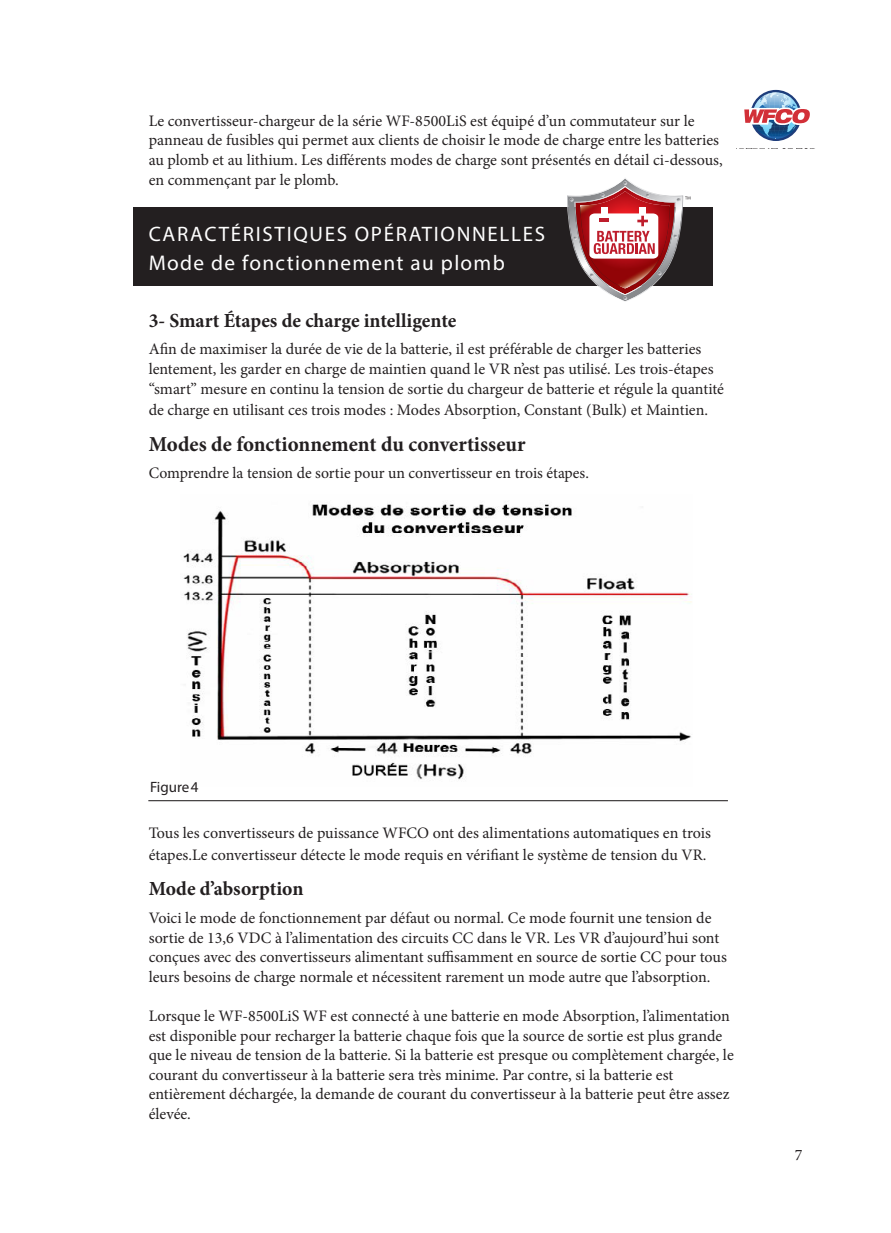
<style>
.page{position:relative;width:891px;height:1233px;background:#fff}
.page>*{position:absolute;margin:0;border:0;box-sizing:border-box;transform-origin:0 0}
.BODY_TEXT_HEADERS{font:700 21.4px "Minion Pro";color:#231f20}
.BIG_SECTIO_HEADER{font:21.4px "Myriad Pro";letter-spacing:.06em;color:#fff}
.BIG_SECTIO_HEADER-2{font:21px "Myriad Pro";letter-spacing:.08em;color:#fff}
.BODY_TEXT_HEADERS-2{font:700 20px "Minion Pro";color:#231f20}
.MAIN_BODY_TEXT{font:16px/19.6px "Minion Pro";color:#231f20}
.FIGURE_NUMBER_CAPTIO{font:15px "Myriad Pro";color:#231f20}
</style>
<div class="page">
<svg style="left:744px;top:91px;width:66px;height:49px"></svg>
<div style="left:134px;top:207px;width:579px;height:79px;background:#231f20"></div>
<svg style="left:567px;top:178px;width:124px;height:124px"></svg>
<hr style="left:148px;top:800px;width:580px;height:1px;background:#231f20">
<img style="left:183px;top:502px;width:509px;height:278px">
<p class="MAIN_BODY_TEXT" style="left:149px;top:111px;width:576px">Le convertisseur-chargeur de la série WF-8500LiS est équipé d’un commutateur sur le panneau de fusibles qui permet aux clients de choisir le mode de charge entre les batteries au plomb et au lithium. Les différents modes de charge sont présentés en détail ci-dessous, en commençant par le plomb.</p>
<p class="BIG_SECTIO_HEADER-2" style="left:149px;top:221px;width:398px">CARACTÉRISTIQUES OPÉRATIONNELLES</p>
<p class="BIG_SECTIO_HEADER" style="left:149px;top:250px;width:358px">Mode de fonctionnement au plomb</p>
<p class="BODY_TEXT_HEADERS-2" style="left:149px;top:306px;width:309px">3- Smart Étapes de charge intelligente</p>
<p class="MAIN_BODY_TEXT" style="left:149px;top:340px;width:577px">Afin de maximiser la durée de vie de la batterie, il est préférable de charger les batteries lentement, les garder en charge de maintien quand le VR n’est pas utilisé. Les trois-étapes “smart” mesure en continu la tension de sortie du chargeur de batterie et régule la quantité</p>
<p class="MAIN_BODY_TEXT" style="left:149px;top:400px;width:561px">de charge en utilisant ces trois modes : Modes Absorption, Constant (Bulk) et Maintien.</p>
<p class="BODY_TEXT_HEADERS" style="left:149px;top:429px;width:378px">Modes de fonctionnement du convertisseur</p>
<p class="MAIN_BODY_TEXT" style="left:149px;top:463px;width:442px">Comprendre la tension de sortie pour un convertisseur en trois étapes.</p>
<p class="FIGURE_NUMBER_CAPTIO" style="left:150px;top:777px;width:50px">Figure 4</p>
<p class="MAIN_BODY_TEXT" style="left:149px;top:823px;width:564px;line-height:21.4px">Tous les convertisseurs de puissance WFCO ont des alimentations automatiques en trois étapes.Le convertisseur détecte le mode requis en vérifiant le système de tension du VR.</p>
<p class="BODY_TEXT_HEADERS-2" style="left:149px;top:875px;width:156px">Mode d’absorption</p>
<p class="MAIN_BODY_TEXT" style="left:149px;top:908px;width:580px">Voici le mode de fonctionnement par défaut ou normal. Ce mode fournit une tension de sortie de 13,6 VDC à l’alimentation des circuits CC dans le VR. Les VR d’aujourd’hui sont conçues avec des convertisseurs alimentant suffisamment en source de sortie CC pour tous leurs besoins de charge normale et nécessitent rarement un mode autre que l’absorption.</p>
<p class="MAIN_BODY_TEXT" style="left:149px;top:1006px;width:587px">Lorsque le WF-8500LiS WF est connecté à une batterie en mode Absorption, l’alimentation est disponible pour recharger la batterie chaque fois que la source de sortie est plus grande que le niveau de tension de la batterie. Si la batterie est presque ou complètement chargée, le courant du convertisseur à la batterie sera très minime. Par contre, si la batterie est</p>
<p class="MAIN_BODY_TEXT" style="left:149px;top:1085px;width:582px">entièrement déchargée, la demande de courant du convertisseur à la batterie peut être assez élevée.</p>
<p class="MAIN_BODY_TEXT" style="left:795px;top:1145px;width:9px">7</p>
</div>
